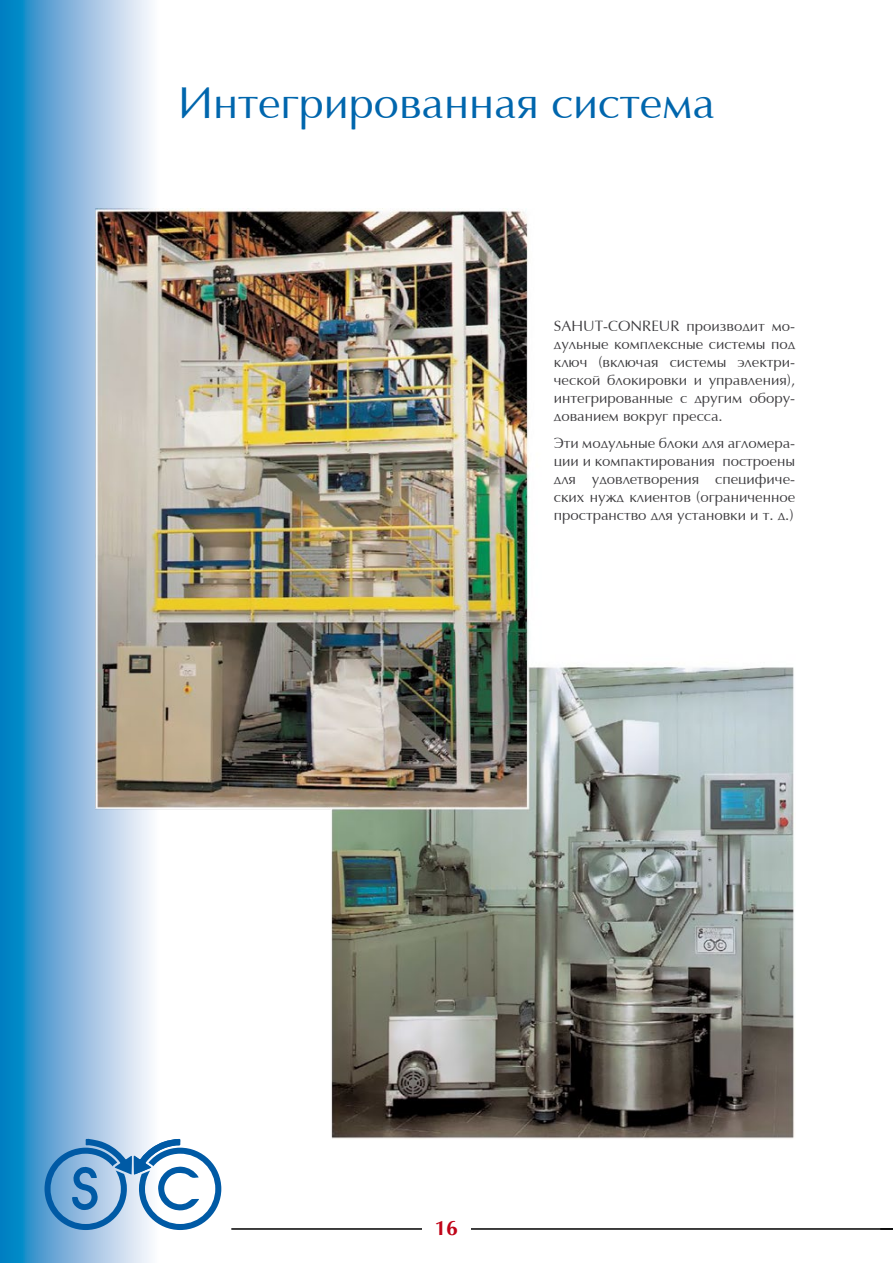
<style>
.page{position:relative;width:893px;height:1263px;background:#fff}
.page>*{position:absolute;margin:0;border:0;box-sizing:border-box;transform-origin:0 0}
.t1{font:45px "AG Opus";color:#0066ad}
.t2{font:700 21px "AG Opus";color:#c00418}
.t3{font:15px/18px "AG Opus";color:#3e3d40;text-align:justify}
</style>
<div class="page">
<hr style="left:231px;top:1228px;width:662px;height:2px;background:#000">
<div style="left:422px;top:1203px;width:49px;height:47px;background:#fff"></div>
<svg style="left:0;top:0;width:151px;height:1263px;background:#5da6d5"></svg>
<svg style="left:45px;top:1139px;width:176px;height:91px"></svg>
<img style="left:95px;top:208px;width:699px;height:931px">
<h1 class="t1" style="left:178px;top:80px;width:538px">Интегрированная система</h1>
<p class="t3" style="left:554px;top:318px;width:243px">SAHUT-CONREUR производит мо&shy;дульные комплексные системы под ключ (включая системы электри&shy;ческой блокировки и управления), интегрированные с другим обору&shy;дованием вокруг пресса.</p>
<p class="t3" style="left:554px;top:434px;width:243px">Эти модульные блоки для агломера&shy;ции и компактирования построены для удовлетворения специфиче&shy;ских нужд клиентов (ограниченное пространство для установки и т. д.)</p>
<h2 class="t2" style="left:435px;top:1216px;width:25px">16</h2>
</div>
